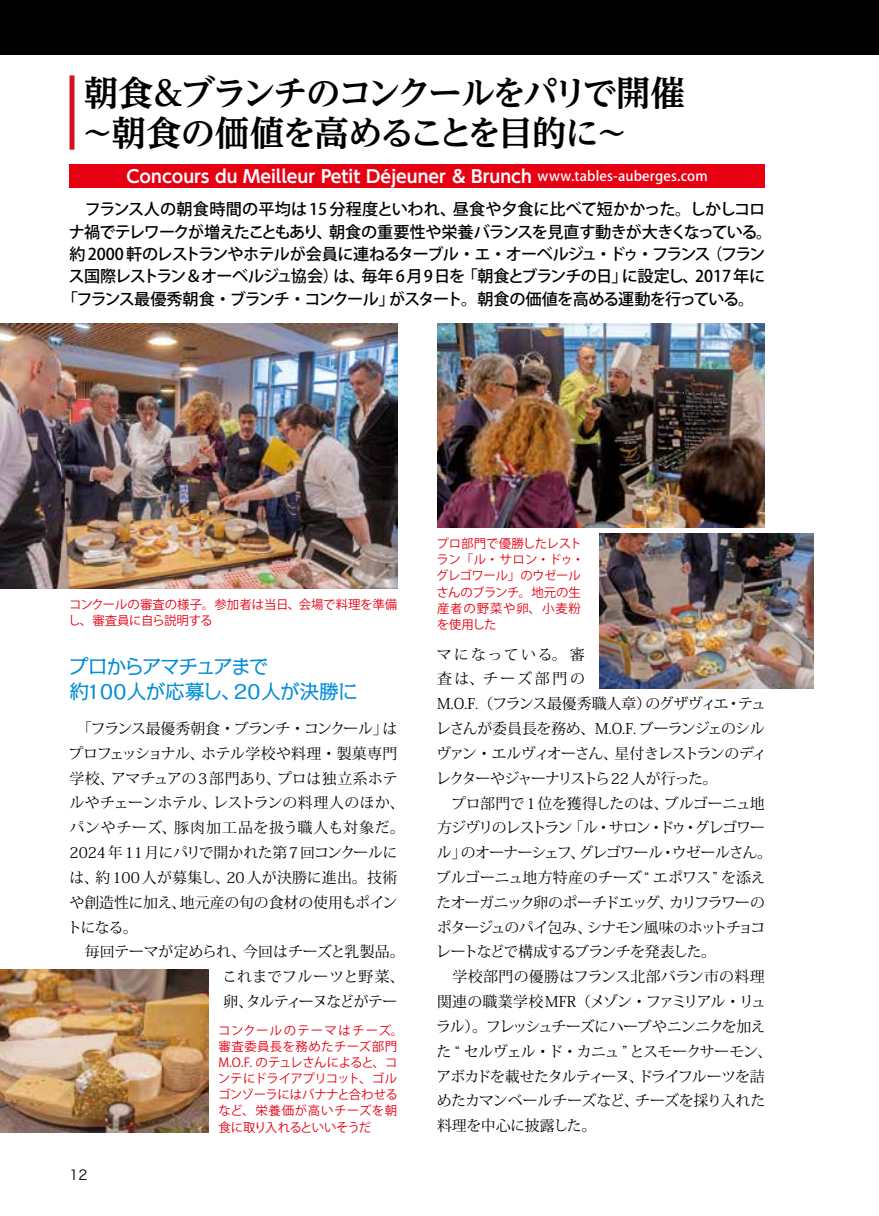
<style>
.page{position:relative;width:879px;height:1216px;background:#fff}
.page>*{position:absolute;margin:0;border:0;box-sizing:border-box;transform-origin:0 0}
.t1{font:700 34.65px/40.9px "UD Reimin Pro";letter-spacing:-.08em;color:#000}
.t2{font:19.78px/24.8px "Kakumin Pro";letter-spacing:-.05em;color:#008cd6}
.t3{font:600 17.32px "MO Clear Tone SG";color:#fff}
.t4{font:500 16.1px "Koz Go Pro";letter-spacing:-.045em;color:#000}
.t5{font:500 16.1px "Koz Go Pro";letter-spacing:-.07em;color:#000}
.t6{font:500 16.1px "Koz Go Pro";color:#000}
.t7{font:14.88px/24.8px "Koz Min Pro";letter-spacing:-.05em;color:#000}
.t8{font:14.88px "Koz Min Pro";letter-spacing:-.03em;color:#000}
.t9{font:14.88px "Koz Min Pro";letter-spacing:.005em;color:#000}
.t10{font:14.88px "Koz Min Pro";letter-spacing:.02em;color:#000}
.t11{font:14.88px "Koz Min Pro";letter-spacing:-.07em;color:#000}
.t12{font:14.88px "Koz Min Pro";letter-spacing:-.01em;color:#000}
.t13{font:14.88px "Koz Min Pro";color:#000}
.t14{font:14.88px "Koz Min Pro";letter-spacing:.05em;color:#000}
.t15{font:14.88px "Koz Min Pro";letter-spacing:-.085em;color:#000}
.t16{font:13.65px "Hira Kaku Pro W3";color:#000}
.t17{font:12.42px/16.1px "Koz Go Pro";letter-spacing:-.005em;color:#e60012}
.s1{font-family:"Koz Go Pro";font-weight:500;font-size:13.65px}
</style>
<div class="page">
<div style="left:0;top:0;width:878px;height:55px;background:#000"></div>
<div style="left:69px;top:75px;width:5px;height:75px;background:#d0121b"></div>
<div style="left:69px;top:164px;width:695px;height:24px;background:#e60012"></div>
<img style="left:0;top:324px;width:397px;height:264px">
<img style="left:0;top:969px;width:208px;height:163px">
<img style="left:599px;top:533px;width:213px;height:155px">
<img style="left:437px;top:324px;width:327px;height:203px">
<h1 class="t1" style="left:80px;top:71px;width:606px">朝食＆ブランチのコンクールをパリで開催～朝食の価値を高めることを目的に～</h1>
<p class="t3" style="left:126px;top:164px;width:582px">Concours du Meilleur Petit Déjeuner &amp; Brunch <span class="s1">www.tables-auberges.com</span></p>
<p class="t6" style="left:69px;top:199px;width:697px">　フランス人の朝食時間の平均は15分程度といわれ、昼食や夕食に比べて短かかった。しかしコロ</p>
<p class="t5" style="left:69px;top:221px;width:704px">ナ禍でテレワークが増えたこともあり、朝食の重要性や栄養バランスを見直す動きが大きくなっている。</p>
<p class="t4" style="left:69px;top:244px;width:697px">約 2000 軒のレストランやホテルが会員に連ねるターブル・エ・オーベルジュ・ドゥ・フランス（フラン</p>
<p class="t4" style="left:68px;top:266px;width:697px">ス国際レストラン＆オーベルジュ協会）は、毎年 6月9日を「朝食とブランチの日」に設定し、2017 年に</p>
<p class="t4" style="left:62px;top:288px;width:693px">「フランス最優秀朝食・ブランチ・コンクール」がスタート。朝食の価値を高める運動を行っている。</p>
<p class="t17" style="left:68px;top:596px;width:330px">コンクールの審査の様子。参加者は当日、会場で料理を準備し、審査員に自ら説明する</p>
<h2 class="t2" style="left:69px;top:651px;width:309px">プロからアマチュアまで<br>約100人が応募し、20人が決勝に　</h2>
<p class="t11" style="left:69px;top:718px;width:329px">　「フランス最優秀朝食・ブランチ・コンクール」は</p>
<p class="t8" style="left:69px;top:742px;width:330px">プロフェッショナル、ホテル学校や料理・製菓専門</p>
<p class="t9" style="left:69px;top:767px;width:329px">学校、アマチュアの3部門あり、プロは独立系ホテ</p>
<p class="t9" style="left:69px;top:792px;width:336px">ルやチェーンホテル、レストランの料理人のほか、</p>
<p class="t14" style="left:69px;top:817px;width:336px">パンやチーズ、豚肉加工品を扱う職人も対象だ。</p>
<p class="t8" style="left:69px;top:842px;width:329px">2024年 11月にパリで開かれた第 7回コンクールに</p>
<p class="t10" style="left:69px;top:866px;width:329px">は、約100人が募集し、20人が決勝に進出。技術</p>
<p class="t12" style="left:69px;top:891px;width:329px">や創造性に加え、地元産の旬の食材の使用もポイン</p>
<p class="t8" style="left:67px;top:916px;width:72px">トになる。</p>
<p class="t13" style="left:69px;top:941px;width:336px">　毎回テーマが定められ、今回はチーズと乳製品。</p>
<p class="t10" style="left:222px;top:966px;width:183px">これまでフルーツと野菜、</p>
<p class="t15" style="left:223px;top:991px;width:175px">卵、タルティーヌなどがテー</p>
<p class="t16" style="left:69px;top:1162px;width:19px">12</p>
<p class="t17" style="left:218px;top:1022px;width:187px">コンクールのテーマはチーズ。審査委員長を務めたチーズ部門<br>M.O.F. のテュレさんによると、コンテにドライアプリコット、ゴルゴンゾーラにはバナナと合わせるなど、栄養価が高いチーズを朝食に取り入れるといいそうだ</p>
<p class="t17" style="left:436px;top:536px;width:149px">プロ部門で優勝したレストラン「ル・サロン・ドゥ・グレゴワール」のウゼールさんのブランチ。地元の生産者の野菜や卵、小麦粉を使用した</p>
<p class="t7" style="left:435px;top:641px;width:337px">マになっている。審<br>査は、チーズ部門の<br>M.O.F.（フランス最優秀職人章）のグザヴィエ・テュレさんが委員長を務め、M.O.F. ブーランジェのシルヴァン・エルヴィオーさん、星付きレストランのディレクターやジャーナリストら22 人が行った。<br>　プロ部門で1 位を獲得したのは、ブルゴーニュ地方ジヴリのレストラン「ル・サロン・ドゥ・グレゴワール」のオーナーシェフ、グレゴワール・ウゼールさん。ブルゴーニュ地方特産のチーズ “ エポワス” を添えたオーガニック卵のポーチドエッグ、カリフラワーのポタージュのパイ包み、シナモン風味のホットチョコレートなどで構成するブランチを発表した。<br>　学校部門の優勝はフランス北部バラン市の料理関連の職業学校MFR（メゾン・ファミリアル・リュラル）。フレッシュチーズにハーブやニンニクを加えた “ セルヴェル・ド・カニュ ” とスモークサーモン、アボカドを載せたタルティーヌ、ドライフルーツを詰めたカマンベールチーズなど、チーズを採り入れた料理を中心に披露した。</p>
</div>
